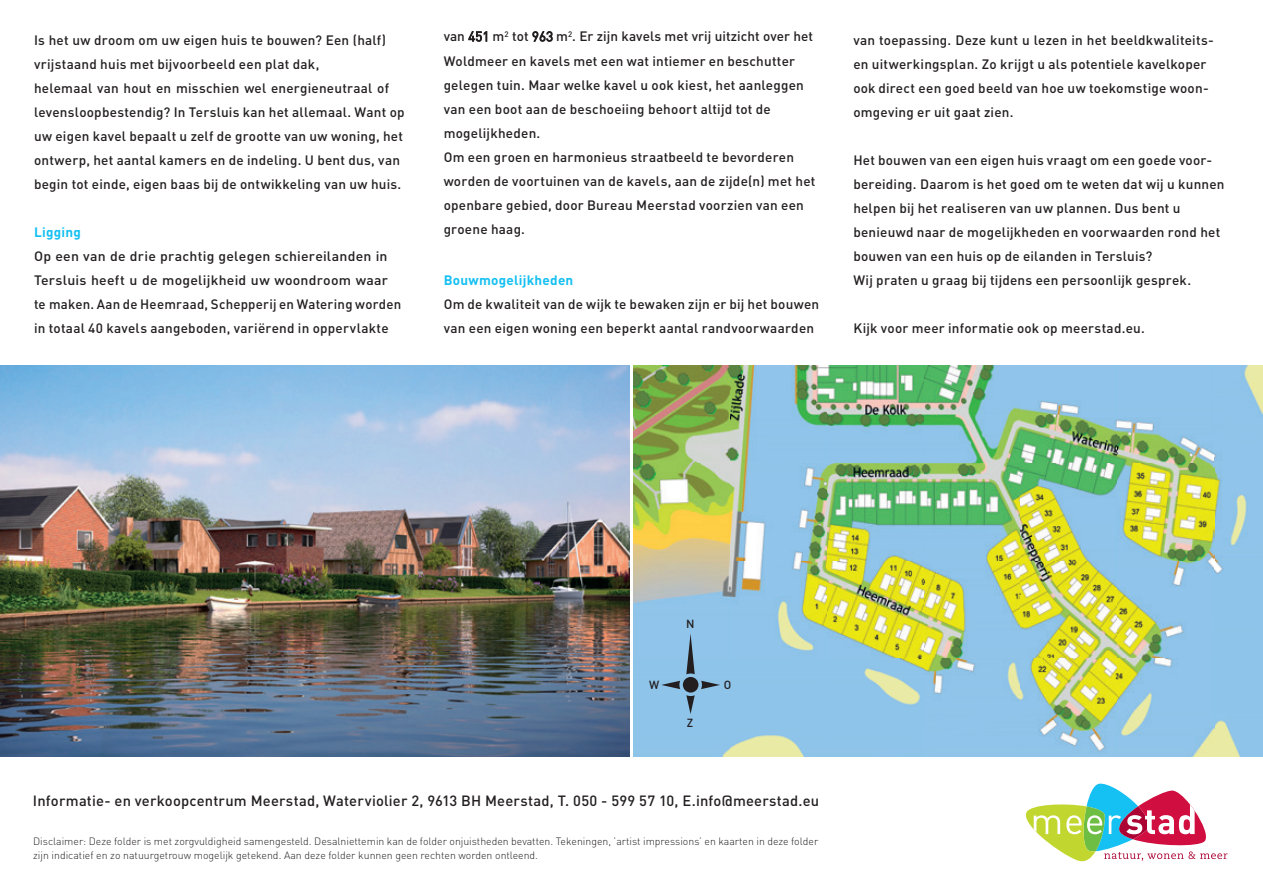
<style>
.page{position:relative;width:1263px;height:893px;background:#fff}
.page>*{position:absolute;margin:0;border:0;box-sizing:border-box;transform-origin:0 0}
.t1{font:500 14.7px "DIN Pro";letter-spacing:.015em;color:#231f20}
.t2{font:500 13.5px/24px "DIN Pro";letter-spacing:.015em;color:#231f20}
.t3{font:500 13.5px/24px "DIN Pro";letter-spacing:.015em;color:#231f20;scale:1.04 1}
.t4{font:700 13.5px "DIN Pro";letter-spacing:.02em;color:#15c0f2}
.t5{font:500 11.7px "DIN Pro";color:#231f20}
.t6{font:300 10.5px/14.2px "DIN Pro";color:#231f20}
.s1{font-weight:400}
</style>
<div class="page">
<img style="left:634px;top:366px;width:629px;height:391px">
<svg style="left:1025px;top:783px;width:202px;height:79px"></svg>
<img style="left:0;top:366px;width:629px;height:391px">
<svg style="left:661px;top:633px;width:59px;height:81px;background:#82afd1"></svg>
<p class="t2" style="left:34px;top:27px;width:372px">Is het uw droom om uw eigen huis te bouwen? Een (half) vrijstaand huis met bijvoorbeeld een plat dak,<br>helemaal van hout en misschien wel energieneutraal of levensloopbestendig? In Tersluis kan het allemaal. Want op uw eigen kavel bepaalt u zelf de grootte van uw woning, het ontwerp, het aantal kamers en de indeling. U bent dus, van begin tot einde, eigen baas bij de ontwikkeling van uw huis.</p>
<p class="t4" style="left:34px;top:223px;width:48px">Ligging</p>
<p class="t3" style="left:34px;top:243px;width:355px">Op een van de drie prachtig gelegen schiereilanden in Tersluis heeft u de mogelijkheid uw woondroom waar te maken. Aan de Heemraad, Schepperij en Watering worden in totaal 40 kavels aangeboden, variërend in oppervlakte</p>
<p class="t2" style="left:444px;top:24px;width:373px">van <span class="s1">451</span> m<sup>2</sup> tot <span class="s1">963</span> m<sup>2</sup>. Er zijn kavels met vrij uitzicht over het Woldmeer en kavels met een wat intiemer en beschutter gelegen tuin. Maar welke kavel u ook kiest, het aanleggen van een boot aan de beschoeiing behoort altijd tot de mogelijkheden.<br>Om een groen en harmonieus straatbeeld te bevorderen worden de voortuinen van de kavels, aan de zijde(n) met het openbare gebied, door Bureau Meerstad voorzien van een groene haag.</p>
<p class="t4" style="left:444px;top:271px;width:131px">Bouwmogelijkheden</p>
<p class="t2" style="left:444px;top:291px;width:377px">Om de kwaliteit van de wijk te bewaken zijn er bij het bouwen van een eigen woning een beperkt aantal randvoorwaarden</p>
<p class="t2" style="left:853px;top:27px;width:362px">van toepassing. Deze kunt u lezen in het beeldkwaliteits&shy;en uitwerkingsplan. Zo krijgt u als potentiele kavelkoper ook direct een goed beeld van hoe uw toekomstige woon&shy;omgeving er uit gaat zien.</p>
<p class="t2" style="left:853px;top:147px;width:373px">Het bouwen van een eigen huis vraagt om een goede voor&shy;bereiding. Daarom is het goed om te weten dat wij u kunnen helpen bij het realiseren van uw plannen. Dus bent u benieuwd naar de mogelijkheden en voorwaarden rond het bouwen van een huis op de eilanden in Tersluis?<br>Wij praten u graag bij tijdens een persoonlijk gesprek.</p>
<p class="t2" style="left:853px;top:315px;width:293px">Kijk voor meer informatie ook op meerstad.eu.</p>
<p class="t5" style="left:686px;top:616px;width:10px">N</p>
<p class="t5" style="left:649px;top:676px;width:12px">W</p>
<p class="t5" style="left:724px;top:677px;width:9px">O</p>
<p class="t5" style="left:687px;top:715px;width:8px">Z</p>
<p class="t1" style="left:33px;top:791px;width:788px">Informatie- en verkoopcentrum Meerstad, Waterviolier 2, 9613 BH Meerstad, T. 050 - 599 57 10, E.info@meerstad.eu</p>
<p class="t6" style="left:33px;top:833px;width:787px">Disclaimer: Deze folder is met zorgvuldigheid samengesteld. Desalniettemin kan de folder onjuistheden bevatten. Tekeningen, ’artist impressions’ en kaarten in deze folder zijn indicatief en zo natuurgetrouw mogelijk getekend. Aan deze folder kunnen geen rechten worden ontleend.</p>
</div>
